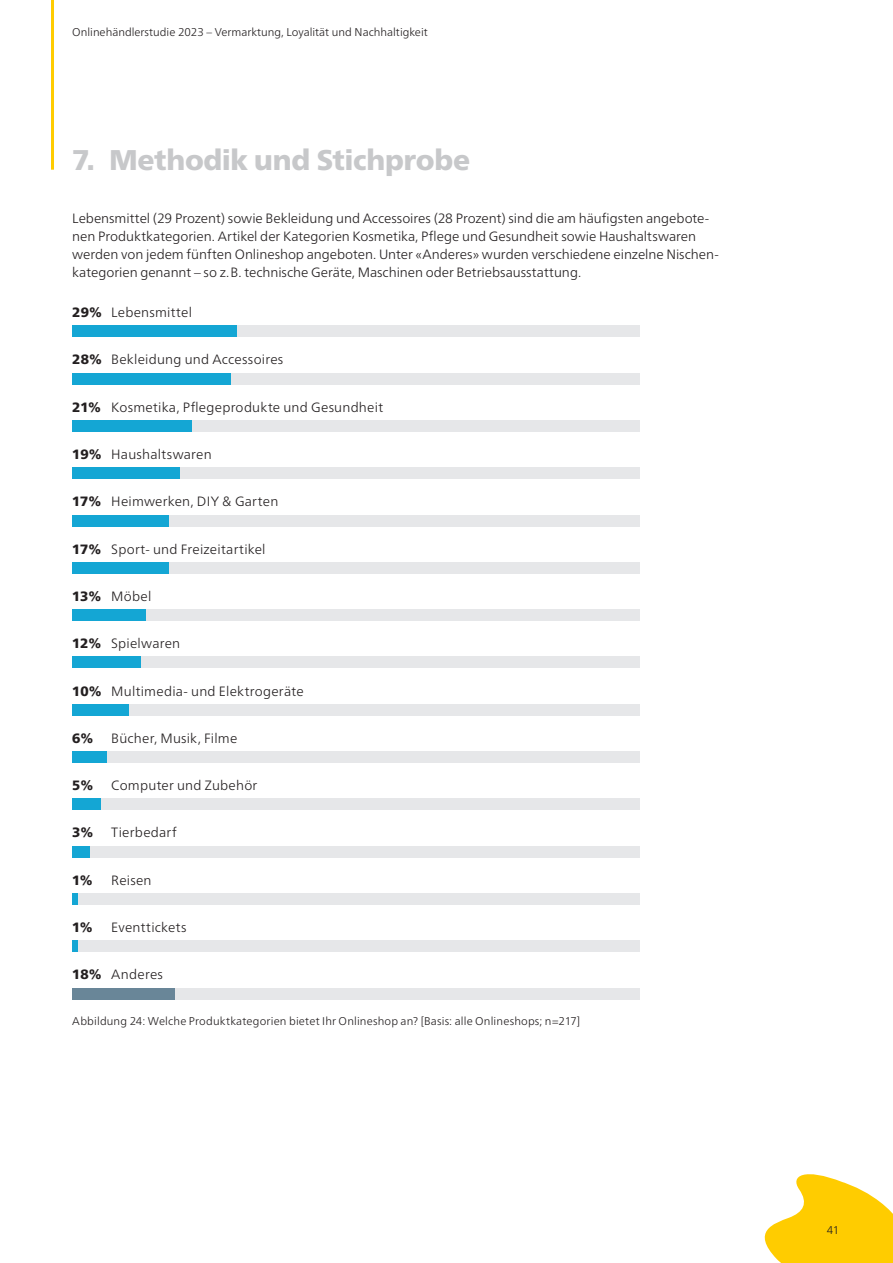
<style>
.page{position:relative;width:893px;height:1263px;background:#fff}
.page>*{position:absolute;margin:0;border:0;box-sizing:border-box;transform-origin:0 0}
.t1{font:900 28.5px "Frutiger Neue LT Pro";letter-spacing:-.01em;color:#c7c8ca}
.t2{font:300 13.5px/18px "Frutiger Neue LT Pro";letter-spacing:.005em;color:#231f20}
.t3{font:900 13.5px "Frutiger Neue LT Pro";color:#231f20}
.t4{font:300 13.5px "Frutiger Neue LT Pro";letter-spacing:.025em;color:#231f20}
.t5{font:300 11.25px "Frutiger Neue LT Pro";letter-spacing:.005em;color:#231f20}
.s1{font-weight:900}
</style>
<div class="page">
<svg style="left:764px;top:1174px;width:129px;height:89px"></svg>
<hr style="left:51px;top:0;width:3px;height:170px;background:#fc0">
<div style="left:72px;top:326px;width:568px;height:11px;background:#e6e7e9"></div>
<div style="left:72px;top:326px;width:165px;height:11px;background:#14a6d4"></div>
<div style="left:72px;top:562px;width:568px;height:11px;background:#e6e7e9"></div>
<div style="left:72px;top:562px;width:97px;height:11px;background:#14a6d4"></div>
<div style="left:72px;top:799px;width:568px;height:11px;background:#e6e7e9"></div>
<div style="left:72px;top:799px;width:29px;height:11px;background:#14a6d4"></div>
<div style="left:72px;top:515px;width:568px;height:11px;background:#e6e7e9"></div>
<div style="left:72px;top:515px;width:97px;height:11px;background:#14a6d4"></div>
<div style="left:72px;top:751px;width:568px;height:12px;background:#e6e7e9"></div>
<div style="left:72px;top:751px;width:34px;height:12px;background:#14a6d4"></div>
<div style="left:72px;top:988px;width:568px;height:11px;background:#e6e7e9"></div>
<div style="left:72px;top:988px;width:102px;height:11px;background:#698698"></div>
<div style="left:72px;top:373px;width:568px;height:11px;background:#e6e7e9"></div>
<div style="left:72px;top:373px;width:159px;height:11px;background:#14a6d4"></div>
<div style="left:72px;top:609px;width:568px;height:12px;background:#e6e7e9"></div>
<div style="left:72px;top:609px;width:74px;height:12px;background:#14a6d4"></div>
<div style="left:72px;top:846px;width:568px;height:11px;background:#e6e7e9"></div>
<div style="left:72px;top:846px;width:17px;height:11px;background:#14a6d4"></div>
<div style="left:72px;top:420px;width:568px;height:12px;background:#e6e7e9"></div>
<div style="left:72px;top:420px;width:119px;height:12px;background:#14a6d4"></div>
<div style="left:72px;top:657px;width:568px;height:11px;background:#e6e7e9"></div>
<div style="left:72px;top:657px;width:68px;height:11px;background:#14a6d4"></div>
<div style="left:72px;top:893px;width:568px;height:12px;background:#e6e7e9"></div>
<div style="left:72px;top:893px;width:6px;height:12px;background:#14a6d4"></div>
<div style="left:72px;top:467px;width:568px;height:12px;background:#e6e7e9"></div>
<div style="left:72px;top:467px;width:108px;height:12px;background:#14a6d4"></div>
<div style="left:72px;top:704px;width:568px;height:11px;background:#e6e7e9"></div>
<div style="left:72px;top:704px;width:57px;height:11px;background:#14a6d4"></div>
<div style="left:72px;top:940px;width:568px;height:12px;background:#e6e7e9"></div>
<div style="left:72px;top:940px;width:6px;height:12px;background:#14a6d4"></div>
<p class="t5" style="left:72px;top:26px;width:357px">Onlinehändlerstudie 2023 – Vermarktung, Loyalität und Nachhaltigkeit</p>
<h1 class="t1" style="left:72px;top:142px;width:399px">7. Methodik und Stichprobe</h1>
<p class="t2" style="left:72px;top:209px;width:648px">Lebensmittel (29 Prozent) sowie Bekleidung und Accessoires (28 Prozent) sind die am häufigsten angebote&shy;nen Produktkategorien. Artikel der Kategorien Kosmetika, Pflege und Gesundheit sowie Haushaltswaren werden von jedem fünften Onlineshop angeboten. Unter «Anderes» wurden verschiedene einzelne Nischen&shy;kategorien genannt – so z.B. technische Geräte, Maschinen oder Betriebsausstattung.</p>
<p class="t2" style="left:72px;top:303px;width:121px"><span class="s1">29%</span> Lebensmittel</p>
<p class="t2" style="left:72px;top:351px;width:213px"><span class="s1">28%</span> Bekleidung und Accessoires</p>
<p class="t2" style="left:72px;top:398px;width:312px"><span class="s1">21%</span> Kosmetika, Pflegeprodukte und Gesundheit</p>
<p class="t2" style="left:72px;top:445px;width:141px"><span class="s1">19%</span> Haushaltswaren</p>
<p class="t2" style="left:72px;top:493px;width:208px"><span class="s1">17%</span> Heimwerken, DIY &amp; Garten</p>
<p class="t2" style="left:72px;top:540px;width:195px"><span class="s1">17%</span> Sport- und Freizeitartikel</p>
<p class="t2" style="left:72px;top:587px;width:81px"><span class="s1">13%</span> Möbel</p>
<p class="t2" style="left:72px;top:634px;width:109px"><span class="s1">12%</span> Spielwaren</p>
<p class="t2" style="left:72px;top:682px;width:233px"><span class="s1">10%</span> Multimedia- und Elektrogeräte</p>
<p class="t3" style="left:72px;top:730px;width:23px">6%</p>
<p class="t2" style="left:111px;top:729px;width:128px">Bücher, Musik, Filme</p>
<p class="t3" style="left:72px;top:777px;width:23px">5%</p>
<p class="t2" style="left:111px;top:776px;width:148px">Computer und Zubehör</p>
<p class="t3" style="left:72px;top:824px;width:23px">3%</p>
<p class="t4" style="left:111px;top:825px;width:67px">Tierbedarf</p>
<p class="t3" style="left:72px;top:872px;width:22px">1%</p>
<p class="t2" style="left:111px;top:871px;width:42px">Reisen</p>
<p class="t3" style="left:72px;top:919px;width:22px">1%</p>
<p class="t2" style="left:111px;top:918px;width:77px">Eventtickets</p>
<p class="t2" style="left:72px;top:966px;width:92px"><span class="s1">18%</span> Anderes</p>
<p class="t5" style="left:72px;top:1014px;width:509px">Abbildung 24: Welche Produktkategorien bietet Ihr Onlineshop an? [Basis: alle Onlineshops; n=217]</p>
<p class="t5" style="left:827px;top:1223px;width:14px">41</p>
</div>
